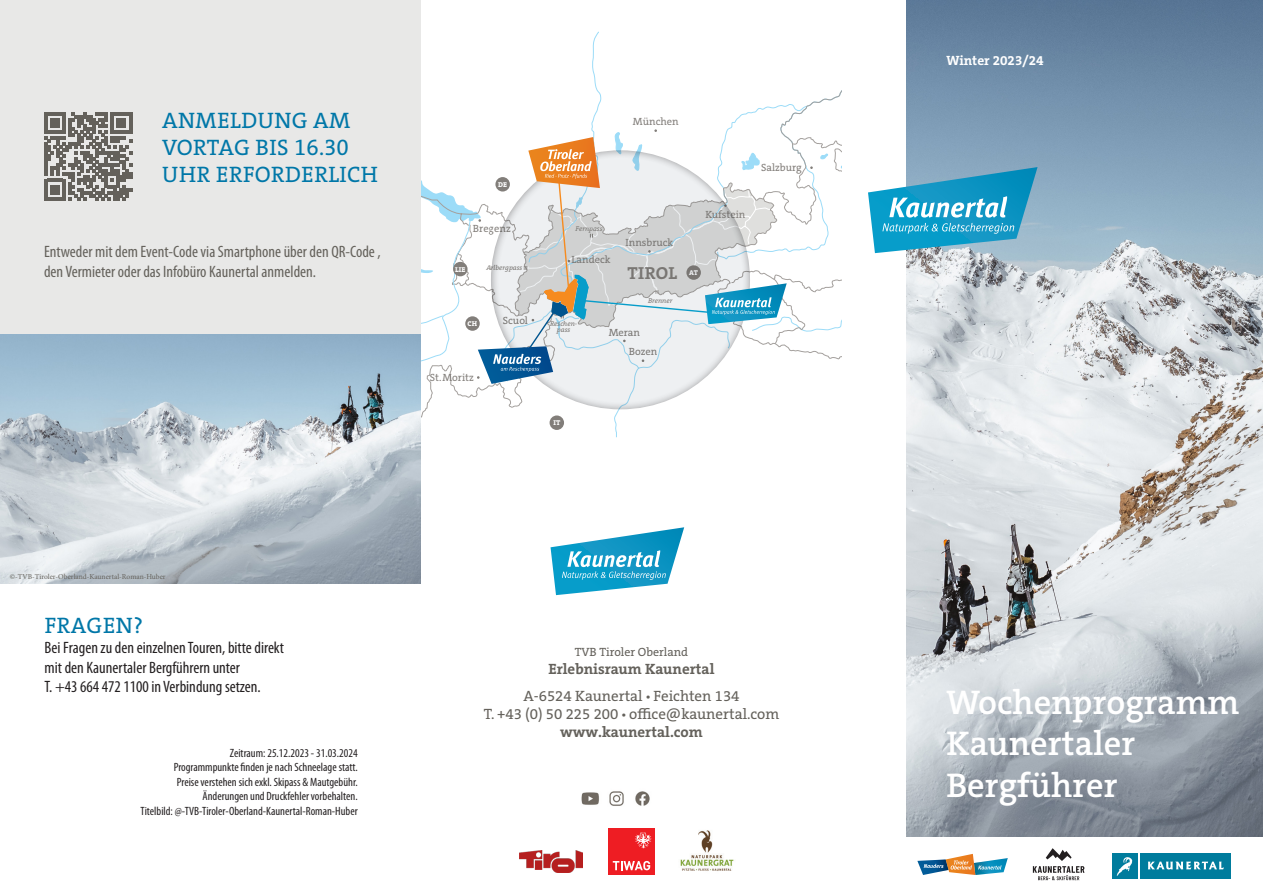
<style>
.page{position:relative;width:1263px;height:893px;background:#fff}
.page>*{position:absolute;margin:0;border:0;box-sizing:border-box;transform-origin:0 0}
.t1{font:600 34.5px/41.4px "The Serif C5";color:#fff}
.t2{font:22.5px/27px "The Serif C5";letter-spacing:.02em;color:#0077a8}
.t3{font:700 17.55px "The Serif C5";letter-spacing:.015em;color:#827e7a}
.t4{font:condensed 16.5px/19.8px "Myriad Pro";color:#231f20}
.t5{font:condensed 16.5px "Myriad Pro";color:#64615b}
.t6{font:15px/18px "The Serif C5";color:#64615b;text-align:center}
.t7{font:700 15px "The Serif C5";color:#64615b}
.t8{font:700 13.5px "The Serif C5";color:#fff}
.t9{font:condensed 12px/14.4px "Myriad Pro";color:#231f20;text-align:right}
.t10{font:12px "The Serif C5";color:#64615b}
.t11{font:10.5px "The Serif C5";color:#827e7a}
.t12{font:7.5px "Minion Pro";color:#64615b}
.t13{font:italic 7.05px/6.3px "The Serif C5";color:#827e7a;text-align:center}
.t14{font:800 7.05px "The Serif C5";letter-spacing:.01em;color:#fff}
.s1{font-family:"Myriad Pro"}
</style>
<div class="page">
<img style="left:907px;top:0;width:356px;height:836px">
<svg style="left:917px;top:854px;width:91px;height:21px"></svg>
<svg style="left:868px;top:167px;width:169px;height:86px;background:#53aecf"></svg>
<svg style="left:1033px;top:848px;width:51px;height:32px"></svg>
<div style="left:550px;top:415px;width:14px;height:15px;background:#827e7a;border-radius:50%"></div>
<div style="left:490px;top:150px;width:261px;height:260px;background:#231f20;opacity:.5"></div>
<svg style="left:421px;top:31px;width:421px;height:364px"></svg>
<div style="left:0;top:0;width:421px;height:335px;background:#e8e8e7"></div>
<svg style="left:550px;top:527px;width:134px;height:68px"></svg>
<img style="left:581px;top:791px;width:69px;height:15px">
<img style="left:519px;top:851px;width:64px;height:21px">
<div style="left:608px;top:828px;width:47px;height:47px;background:#ee1d23"></div>
<svg style="left:613px;top:861px;width:37px;height:9px"></svg>
<svg style="left:635px;top:832px;width:17px;height:17px"></svg>
<div style="left:1140px;top:853px;width:90px;height:26px;background:#007c9d"></div>
<div style="left:1112px;top:853px;width:26px;height:26px;background:#007c9d"></div>
<svg style="left:1117px;top:857px;width:15px;height:19px"></svg>
<svg style="left:1148px;top:862px;width:76px;height:7px"></svg>
<svg style="left:44px;top:113px;width:88px;height:87px"></svg>
<img style="left:0;top:335px;width:421px;height:249px">
<img style="left:680px;top:830px;width:54px;height:41px">
<p class="t2" style="left:162px;top:107px;width:217px">ANMELDUNG AM<br>VORTAG BIS 16.30<br>UHR ERFORDERLICH</p>
<p class="t5" style="left:44px;top:241px;width:338px">Entweder mit dem Event-Code via Smartphone über den QR-Code ,</p>
<p class="t5" style="left:44px;top:261px;width:274px">den Vermieter oder das Infobüro Kaunertal anmelden.</p>
<p class="t11" style="left:633px;top:115px;width:47px">München</p>
<p class="t11" style="left:761px;top:161px;width:42px">Salzburg</p>
<p class="t14" style="left:498px;top:180px;width:10px">DE</p>
<p class="t11" style="left:705px;top:207px;width:42px">Kufstein</p>
<p class="t11" style="left:473px;top:222px;width:39px">Bregenz</p>
<p class="t13" style="left:576px;top:225px;width:28px">Fernpass</p>
<p class="t11" style="left:625px;top:236px;width:49px">Innsbruck</p>
<p class="t14" style="left:455px;top:265px;width:12px">LIE</p>
<p class="t13" style="left:486px;top:264px;width:37px">Arlbergpass</p>
<p class="t11" style="left:572px;top:253px;width:40px">Landeck</p>
<p class="t3" style="left:628px;top:262px;width:51px">TIROL</p>
<p class="t14" style="left:689px;top:268px;width:10px">AT</p>
<p class="t13" style="left:648px;top:298px;width:26px">Brenner</p>
<p class="t14" style="left:468px;top:319px;width:11px">CH</p>
<p class="t11" style="left:503px;top:314px;width:27px">Scuol</p>
<p class="t13" style="left:550px;top:320px;width:29px">Reschen&shy;pass</p>
<p class="t11" style="left:609px;top:325px;width:33px">Meran</p>
<p class="t11" style="left:629px;top:345px;width:30px">Bozen</p>
<p class="t11" style="left:430px;top:371px;width:45px">St. Moritz</p>
<p class="t14" style="left:553px;top:418px;width:8px">IT</p>
<p class="t12" style="left:10px;top:572px;width:157px">©-TVB-Tiroler-Oberland-Kaunertal-Roman-Huber</p>
<p class="t2" style="left:45px;top:612px;width:100px">FRAGEN?</p>
<p class="t4" style="left:45px;top:637px;width:241px">Bei Fragen zu den einzelnen Touren, bitte direkt mit den Kaunertaler Bergführern unter<br>T. +43 664 472 1100 in Verbindung setzen.</p>
<p class="t9" style="left:174px;top:746px;width:186px">Zeitraum: 25.12.2023 - 31.03.2024<br>Programmpunkte finden je nach Schneelage statt.<br>Preise verstehen sich exkl. Skipass &amp; Mautgebühr.<br>Änderungen und Druckfehler vorbehalten.</p>
<p class="t9" style="left:141px;top:803px;width:219px">Titelbild: @-TVB-Tiroler-Oberland-Kaunertal-Roman-Huber</p>
<p class="t10" style="left:575px;top:644px;width:115px">TVB Tiroler Oberland</p>
<p class="t7" style="left:548px;top:659px;width:168px">Erlebnisraum Kaunertal</p>
<p class="t6" style="left:484px;top:687px;width:297px">A-6524 Kaunertal <span class="s1">•</span> Feichten 134<br>T. +43 (0) 50 225 200 <span class="s1">•</span> office@kaunertal.com</p>
<p class="t7" style="left:560px;top:722px;width:144px">www.kaunertal.com</p>
<p class="t8" style="left:946px;top:52px;width:99px">Winter 2023/24</p>
<p class="t1" style="left:946px;top:682px;width:295px">Wochenprogramm<br>Kaunertaler<br>Bergführer</p>
</div>
